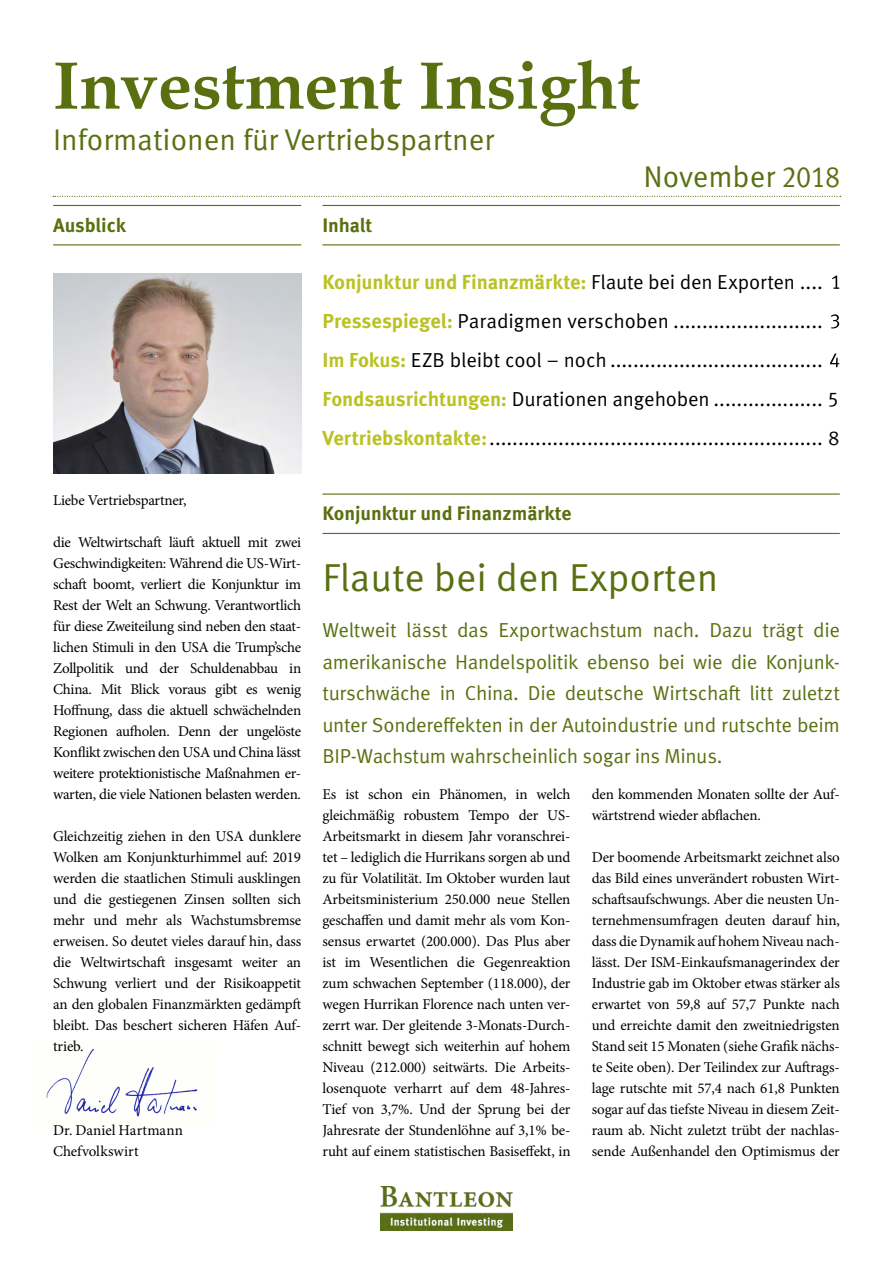
<style>
.page{position:relative;width:893px;height:1263px;background:#fff}
.page>*{position:absolute;margin:0;border:0;box-sizing:border-box;transform-origin:0 0}
.t1{font:700 67.5px "Book Antiqua";color:#5a7010}
.t2{font:39px "Meta OT Norm";color:#5a7010}
.t3{font:30px "Meta OT Norm";color:#5a7010}
.t4{font:20.25px/39px "Meta OT Norm";letter-spacing:-.005em;color:#000}
.t5{font:20.25px/31.5px "Meta OT Norm";letter-spacing:-.02em;color:#5a7010;text-align:justify}
.t6{font:700 20.25px "Meta OT";letter-spacing:-.01em;color:#bac223}
.t7{font:700 19.5px "Meta OT";color:#5a7010}
.t8{font:15px/21px "Minion Pro";letter-spacing:-.015em;color:#000;text-align:justify}
.s1{font-family:"Meta Caps";font-size:29.7px}
.s2{font-family:"Meta OT Norm";font-weight:400;color:#000}
.s3{font-family:"Meta OT";font-weight:700;color:#bac223}
.s4{font-family:"Meta Caps"}
</style>
<div class="page">
<img style="left:380px;top:1186px;width:133px;height:44px">
<hr style="left:53px;top:205px;width:248px;height:1px;background:#5a7010">
<hr style="left:53px;top:244px;width:248px;height:1px;background:#5a7010">
<hr style="left:322px;top:205px;width:518px;height:1px;background:#5a7010">
<hr style="left:322px;top:244px;width:518px;height:1px;background:#5a7010">
<svg style="left:53px;top:196px;width:788px;height:1px"></svg>
<img style="left:46px;top:1049px;width:152px;height:68px">
<img style="left:53px;top:274px;width:248px;height:200px">
<hr style="left:322px;top:493px;width:518px;height:2px;background:#5a7010">
<hr style="left:322px;top:533px;width:518px;height:1px;background:#5a7010">
<svg style="left:832px;top:276px;width:7px;height:13px"></svg>
<svg style="left:831px;top:314px;width:8px;height:14px"></svg>
<svg style="left:830px;top:354px;width:9px;height:13px"></svg>
<h1 class="t1" style="left:53px;top:40px;width:588px">Investment Insight</h1>
<h3 class="t3" style="left:53px;top:122px;width:443px">Informationen für Vertriebspartner</h3>
<h3 class="t7" style="left:53px;top:212px;width:74px">Ausblick</h3>
<h3 class="t7" style="left:322px;top:212px;width:51px">Inhalt</h3>
<h3 class="t3" style="left:643px;top:158px;width:198px">November <span class="s1">2018</span></h3>
<p class="t8" style="left:53px;top:489px;width:135px">Liebe Vertriebspartner,</p>
<p class="t8" style="left:53px;top:531px;width:250px">die Weltwirtschaft läuft aktuell mit zwei Geschwindigkeiten: Während die US-Wirt&shy;schaft boomt, verliert die Konjunktur im Rest der Welt an Schwung. Verantwortlich für diese Zweiteilung sind neben den staat&shy;lichen Stimuli in den USA die Trump’sche Zollpolitik und der Schuldenabbau in China. Mit Blick voraus gibt es wenig Hoffnung, dass die aktuell schwächelnden Regionen aufholen. Denn der ungelöste Konflikt zwischen den USA und China lässt weitere protektionistische Maßnahmen er&shy;warten, die viele Nationen belasten werden.</p>
<p class="t8" style="left:53px;top:825px;width:250px">Gleichzeitig ziehen in den USA dunklere Wolken am Konjunkturhimmel auf: 2019 werden die staatlichen Stimuli ausklingen und die gestiegenen Zinsen sollten sich mehr und mehr als Wachstumsbremse erweisen. So deutet vieles darauf hin, dass die Weltwirtschaft insgesamt weiter an Schwung verliert und der Risikoappetit an den globalen Finanzmärkten gedämpft bleibt. Das beschert sicheren Häfen Auf&shy;trieb.</p>
<p class="t8" style="left:53px;top:1119px;width:131px">Dr. Daniel Hartmann<br>Chefvolkswirt</p>
<h3 class="t6" style="left:322px;top:269px;width:502px">Konjunktur und Finanzmärkte: <span class="s2">Flaute bei den Exporten ....</span></h3>
<p class="t4" style="left:322px;top:302px;width:518px"><span class="s3">Pressespiegel:</span> Paradigmen verschoben ..........................<br><span class="s3">Im Fokus:</span> EZB bleibt cool – noch .....................................<br><span class="s3">Fondsausrichtungen:</span> Durationen angehoben ................... <span class="s4">5<br></span><span class="s3">Vertriebskontakte:</span>.......................................................... <span class="s4">8</span></p>
<h3 class="t7" style="left:322px;top:501px;width:251px">Konjunktur und Finanzmärkte</h3>
<h2 class="t2" style="left:322px;top:554px;width:398px">Flaute bei den Exporten</h2>
<p class="t5" style="left:322px;top:615px;width:519px">Weltweit lässt das Exportwachstum nach. Dazu trägt die amerikanische Handelspolitik ebenso bei wie die Konjunk&shy;turschwäche in China. Die deutsche Wirtschaft litt zuletzt unter Sondereffekten in der Autoindustrie und rutschte beim BIP-Wachstum wahrscheinlich sogar ins Minus.</p>
<p class="t8" style="left:592px;top:783px;width:250px">den kommenden Monaten sollte der Auf&shy;wärtstrend wieder abflachen.</p>
<p class="t8" style="left:592px;top:846px;width:250px">Der boomende Arbeitsmarkt zeichnet also das Bild eines unverändert robusten Wirt&shy;schaftsaufschwungs. Aber die neusten Un&shy;ternehmensumfragen deuten darauf hin, dass die Dynamik auf hohem Niveau nach&shy;lässt. Der ISM-Einkaufsmanagerindex der Industrie gab im Oktober etwas stärker als erwartet von 59,8 auf 57,7 Punkte nach und erreichte damit den zweitniedrigsten Stand seit 15 Monaten (siehe Grafik nächs&shy;te Seite oben). Der Teilindex zur Auftrags&shy;lage rutschte mit 57,4 nach 61,8 Punkten sogar auf das tiefste Niveau in diesem Zeit&shy;raum ab. Nicht zuletzt trübt der nachlas&shy;sende Außenhandel den Optimismus der</p>
<p class="t8" style="left:322px;top:783px;width:250px">Es ist schon ein Phänomen, in welch gleichmäßig robustem Tempo der US-Arbeitsmarkt in diesem Jahr voranschrei&shy;tet – lediglich die Hurrikans sorgen ab und zu für Volatilität. Im Oktober wurden laut Arbeitsministerium 250.000 neue Stellen geschaffen und damit mehr als vom Kon&shy;sensus erwartet (200.000). Das Plus aber ist im Wesentlichen die Gegenreaktion zum schwachen September (118.000), der wegen Hurrikan Florence nach unten ver&shy;zerrt war. Der gleitende 3-Monats-Durch&shy;schnitt bewegt sich weiterhin auf hohem Niveau (212.000) seitwärts. Die Arbeits&shy;losenquote verharrt auf dem 48-Jahres-Tief von 3,7%. Und der Sprung bei der Jahresrate der Stundenlöhne auf 3,1% be&shy;ruht auf einem statistischen Basiseffekt, in</p>
</div>
